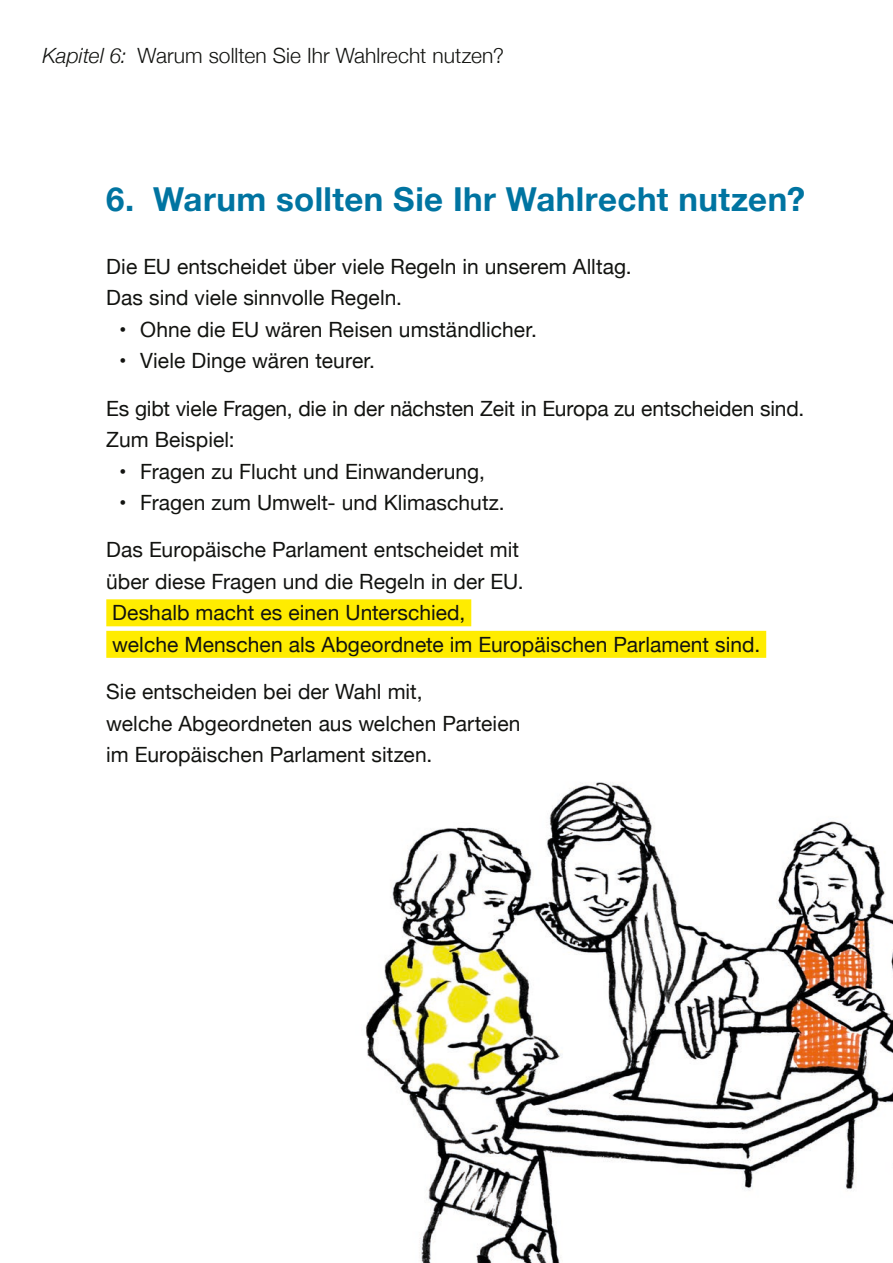
<style>
.page{position:relative;width:893px;height:1263px;background:#fff}
.page>*{position:absolute;margin:0;border:0;box-sizing:border-box;transform-origin:0 0}
.h3_headline{font:700 33px "Helvetica Neue";letter-spacing:.015em;color:#0074a1}
.p_fliess{font:21px/31.5px "Helvetica Neue";letter-spacing:.005em;color:#121310}
.t1{font:300 21px "Helvetica Neue";letter-spacing:.005em;color:#121310}
.s1{font-style:italic}
</style>
<div class="page">
<div style="left:106px;top:599px;width:365px;height:27px;background:#ffec00"></div>
<div style="left:106px;top:631px;width:660px;height:27px;background:#ffec00"></div>
<img style="left:365px;top:782px;width:528px;height:481px">
<p class="t1" style="left:43px;top:38px;width:463px"><span class="s1">Kapitel 6:</span> Warum sollten Sie Ihr Wahlrecht nutzen?</p>
<p class="h3_headline" style="left:106px;top:173px;width:700px">6. Warum sollten Sie Ihr Wahlrecht nutzen?</p>
<p class="p_fliess" style="left:106px;top:252px;width:527px">Die EU entscheidet über viele Regeln in unserem Alltag.<br>Das sind viele sinnvolle Regeln.</p>
<p class="p_fliess" style="left:119px;top:315px;width:419px">• Ohne die EU wären Reisen umständlicher.</p>
<p class="p_fliess" style="left:119px;top:346px;width:257px">• Viele Dinge wären teurer.</p>
<p class="p_fliess" style="left:106px;top:393px;width:699px">Es gibt viele Fragen, die in der nächsten Zeit in Europa zu entscheiden sind.</p>
<p class="p_fliess" style="left:106px;top:425px;width:130px">Zum Beispiel:</p>
<p class="p_fliess" style="left:119px;top:456px;width:367px">• Fragen zu Flucht und Einwanderung,</p>
<p class="p_fliess" style="left:119px;top:488px;width:387px">• Fragen zum Umwelt- und Klimaschutz.</p>
<p class="p_fliess" style="left:106px;top:535px;width:656px">Das Europäische Parlament entscheidet mit<br>über diese Fragen und die Regeln in der EU.<br>Deshalb macht es einen Unterschied,<br>welche Menschen als Abgeordnete im Europäischen Parlament sind.</p>
<p class="p_fliess" style="left:106px;top:677px;width:416px">Sie entscheiden bei der Wahl mit,<br>welche Abgeordneten aus welchen Parteien im Europäischen Parlament sitzen.</p>
</div>
